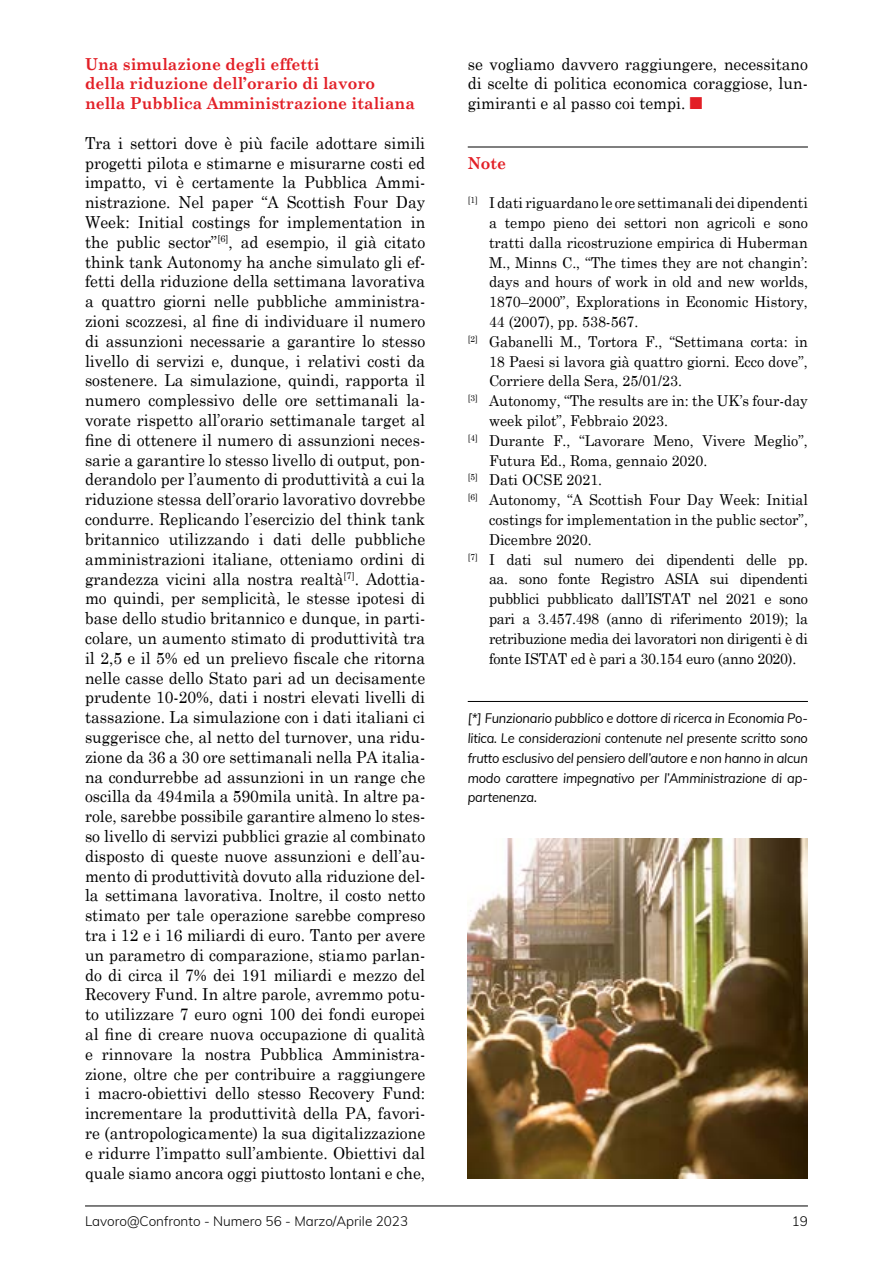
<style>
.page{position:relative;width:893px;height:1263px;background:#fff}
.page>*{position:absolute;margin:0;border:0;box-sizing:border-box;transform-origin:0 0}
.t1{font:16.5px/19.8px "Century Schoolbook";color:#000;text-align:justify;scale:.95 1}
.t2{font:700 16.5px/19.8px "Century Schoolbook";color:#e21f26;scale:.95 1}
.t3{font:15px "Century Schoolbook";color:#000;scale:.95 1}
.t4{font:15px "Century Schoolbook";letter-spacing:-.02em;color:#000;scale:.95 1}
.t5{font:italic 13.5px/19.8px "Muli";letter-spacing:-.015em;color:#000;text-align:justify;scale:.95 1}
.t6{font:300 13.5px "Muli";color:#000}
.s1{font-family:"Monotype Sorts";color:#e21f26}
</style>
<div class="page">
<hr style="left:85px;top:1205px;width:723px;height:1px;background:#000">
<hr style="left:468px;top:147px;width:340px;height:1px;background:#000">
<hr style="left:468px;top:701px;width:340px;height:1px;background:#000">
<img style="left:468px;top:838px;width:340px;height:340px">
<p class="t2" style="left:85px;top:53px;width:349px">Una simulazione degli effetti<br>della riduzione dell’orario di lavoro nella Pubblica Amministrazione italiana</p>
<p class="t1" style="left:85px;top:133px;width:360px">Tra i settori dove è più facile adottare simili progetti pilota e stimarne e misurarne costi ed impatto, vi è certamente la Pubblica Ammi&shy;nistrazione. Nel paper “A Scottish Four Day Week: Initial costings for implementation in the public sector”<sup>[6]</sup>, ad esempio, il già citato think tank Autonomy ha anche simulato gli ef&shy;fetti della riduzione della settimana lavorativa a quattro giorni nelle pubbliche amministra&shy;zioni scozzesi, al fine di individuare il numero di assunzioni necessarie a garantire lo stesso livello di servizi e, dunque, i relativi costi da sostenere. La simulazione, quindi, rapporta il numero complessivo delle ore settimanali la&shy;vorate rispetto all’orario settimanale target al fine di ottenere il numero di assunzioni neces&shy;sarie a garantire lo stesso livello di output, pon&shy;derandolo per l’aumento di produttività a cui la riduzione stessa dell’orario lavorativo dovrebbe condurre. Replicando l’esercizio del think tank britannico utilizzando i dati delle pubbliche amministrazioni italiane, otteniamo ordini di grandezza vicini alla nostra realtà<sup>[7]</sup>. Adottia&shy;mo quindi, per semplicità, le stesse ipotesi di base dello studio britannico e dunque, in parti&shy;colare, un aumento stimato di produttività tra il 2,5 e il 5% ed un prelievo fiscale che ritorna nelle casse dello Stato pari ad un decisamente prudente 10-20%, dati i nostri elevati livelli di tassazione. La simulazione con i dati italiani ci suggerisce che, al netto del turnover, una ridu&shy;zione da 36 a 30 ore settimanali nella PA italia&shy;na condurrebbe ad assunzioni in un range che oscilla da 494mila a 590mila unità. In altre pa&shy;role, sarebbe possibile garantire almeno lo stes&shy;so livello di servizi pubblici grazie al combinato disposto di queste nuove assunzioni e dell’au&shy;mento di produttività dovuto alla riduzione del&shy;la settimana lavorativa. Inoltre, il costo netto stimato per tale operazione sarebbe compreso tra i 12 e i 16 miliardi di euro. Tanto per avere un parametro di comparazione, stiamo parlan&shy;do di circa il 7% dei 191 miliardi e mezzo del Recovery Fund. In altre parole, avremmo potu&shy;to utilizzare 7 euro ogni 100 dei fondi europei al fine di creare nuova occupazione di qualità e rinnovare la nostra Pubblica Amministra&shy;zione, oltre che per contribuire a raggiungere i macro-obiettivi dello stesso Recovery Fund: incrementare la produttività della PA, favori&shy;re (antropologicamente) la sua digitalizzazione e ridurre l’impatto sull’ambiente. Obiettivi dal quale siamo ancora oggi piuttosto lontani e che,</p>
<p class="t1" style="left:468px;top:53px;width:360px">se vogliamo davvero raggiungere, necessitano di scelte di politica economica coraggiose, lun&shy;gimiranti e al passo coi tempi. <span class="s1">n</span></p>
<p class="t2" style="left:468px;top:152px;width:42px">Note</p>
<p class="t3" style="left:468px;top:193px;width:360px"><sup>[1]</sup> I dati riguardano le ore settimanali dei dipendenti</p>
<p class="t3" style="left:489px;top:213px;width:337px">a tempo pieno dei settori non agricoli e sono</p>
<p class="t3" style="left:489px;top:233px;width:337px">tratti dalla ricostruzione empirica di Huberman</p>
<p class="t3" style="left:489px;top:253px;width:337px">M., Minns C., “The times they are not changin’:</p>
<p class="t3" style="left:489px;top:273px;width:337px">days and hours of work in old and new worlds,</p>
<p class="t3" style="left:489px;top:292px;width:337px">1870–2000”, Explorations in Economic History,</p>
<p class="t3" style="left:489px;top:312px;width:159px">44 (2007), pp. 538-567.</p>
<p class="t3" style="left:468px;top:332px;width:360px"><sup>[2]</sup> Gabanelli M., Tortora F., “Settimana corta: in</p>
<p class="t3" style="left:489px;top:352px;width:337px">18 Paesi si lavora già quattro giorni. Ecco dove”,</p>
<p class="t3" style="left:489px;top:372px;width:205px">Corriere della Sera, 25/01/23.</p>
<p class="t3" style="left:468px;top:391px;width:360px"><sup>[3]</sup> Autonomy, “The results are in: the UK’s four-day</p>
<p class="t3" style="left:489px;top:411px;width:190px">week pilot”, Febbraio 2023.</p>
<p class="t3" style="left:468px;top:431px;width:360px"><sup>[4]</sup> Durante F., “Lavorare Meno, Vivere Meglio”,</p>
<p class="t3" style="left:489px;top:451px;width:231px">Futura Ed., Roma, gennaio 2020.</p>
<p class="t3" style="left:468px;top:471px;width:143px"><sup>[5]</sup> Dati OCSE 2021.</p>
<p class="t3" style="left:468px;top:490px;width:360px"><sup>[6]</sup> Autonomy, “A Scottish Four Day Week: Initial</p>
<p class="t3" style="left:489px;top:510px;width:337px">costings for implementation in the public sector”,</p>
<p class="t3" style="left:489px;top:530px;width:110px">Dicembre 2020.</p>
<p class="t4" style="left:468px;top:550px;width:360px"><sup>[7]</sup> I dati sul numero dei dipendenti delle pp.</p>
<p class="t4" style="left:489px;top:570px;width:337px">aa. sono fonte Registro ASIA sui dipendenti</p>
<p class="t4" style="left:489px;top:589px;width:337px">pubblici pubblicato dall’ISTAT nel 2021 e sono</p>
<p class="t4" style="left:489px;top:609px;width:337px">pari a 3.457.498 (anno di riferimento 2019); la</p>
<p class="t4" style="left:489px;top:629px;width:337px">retribuzione media dei lavoratori non dirigenti è di</p>
<p class="t4" style="left:489px;top:649px;width:325px">fonte ISTAT ed è pari a 30.154 euro (anno 2020).</p>
<p class="t5" style="left:468px;top:708px;width:360px">[*] Funzionario pubblico e dottore di ricerca in Economia Po&shy;litica. Le considerazioni contenute nel presente scritto sono frutto esclusivo del pensiero dell’autore e non hanno in alcun modo carattere impegnativo per l’Amministrazione di ap&shy;partenenza.</p>
<p class="t6" style="left:85px;top:1212px;width:325px">Lavoro@Confronto - Numero 56 - Marzo/Aprile 2023</p>
<p class="t6" style="left:792px;top:1212px;width:18px">19</p>
</div>
